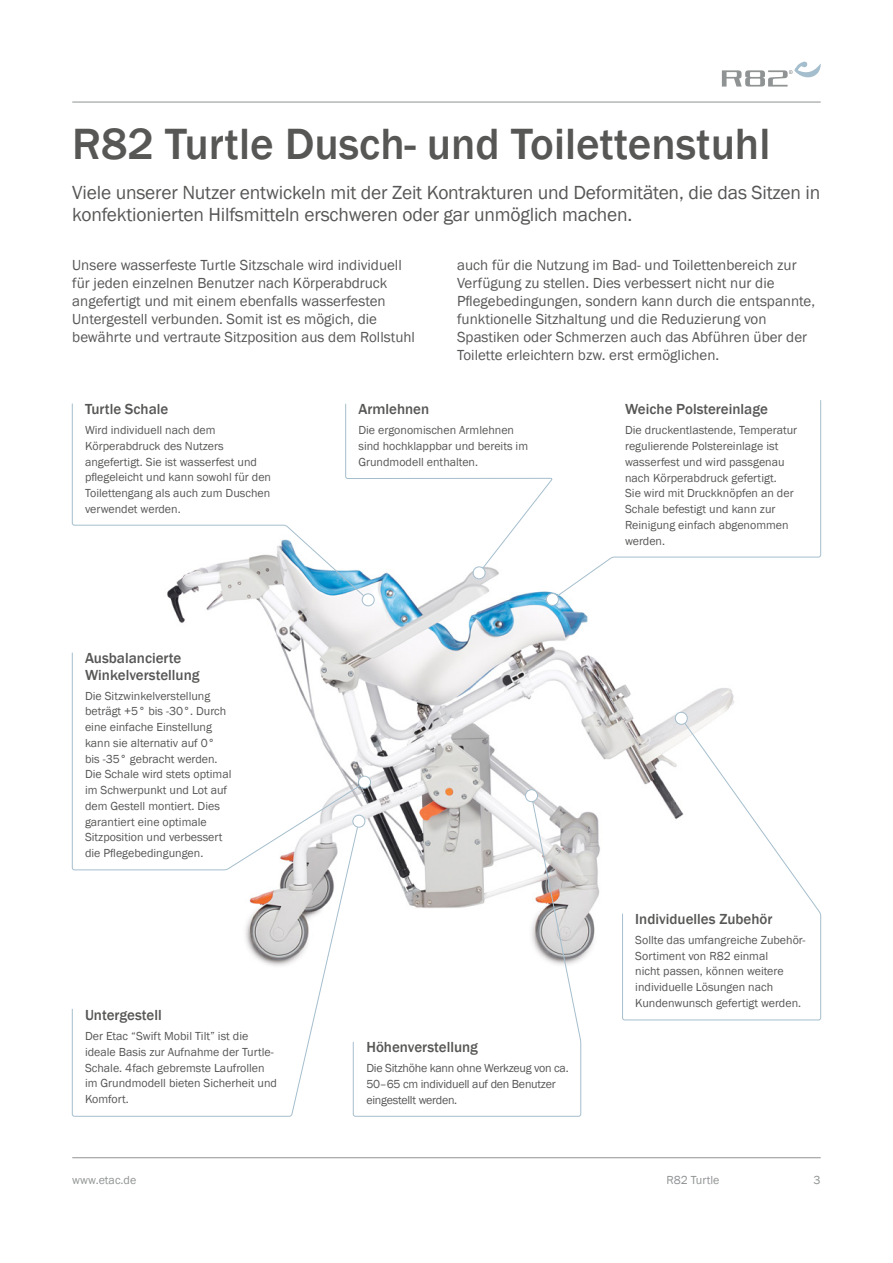
<style>
.page{position:relative;width:893px;height:1263px;background:#fff}
.page>*{position:absolute;margin:0;border:0;box-sizing:border-box;transform-origin:0 0}
.t1{font:500 45px "Franklin Gothic";color:#575756}
.t2{font:19.5px/22.5px "Franklin Gothic";letter-spacing:-.01em;color:#575756}
.t3{font:15px/18px "Franklin Gothic";color:#575756}
.t4{font:500 15px/16.5px "Franklin Gothic";color:#575756}
.t5{font:12px/15.8px "Franklin Gothic";color:#575756}
.t6{font:12px/15.8px "Franklin Gothic";letter-spacing:-.02em;color:#575756}
.t7{font:12px "Franklin Gothic";color:#909394}
</style>
<div class="page">
<hr style="left:72px;top:102px;width:749px;height:1px;background:#909394">
<hr style="left:72px;top:1157px;width:749px;height:1px;background:#909394">
<svg style="left:722px;top:62px;width:99px;height:25px"></svg>
<img style="left:171px;top:574px;width:563px;height:385px">
<svg style="left:551px;top:400px;width:270px;height:200px"></svg>
<svg style="left:622px;top:717px;width:199px;height:304px"></svg>
<div style="left:546px;top:593px;width:12px;height:12px;background:#fff;border-radius:50%"></div>
<div style="left:546px;top:593px;width:13px;height:13px;border:1px solid #a5becd;border-radius:50%"></div>
<div style="left:675px;top:712px;width:12px;height:12px;background:#fff;border-radius:50%"></div>
<div style="left:675px;top:712px;width:13px;height:13px;border:1px solid #a5becd;border-radius:50%"></div>
<svg style="left:72px;top:403px;width:297px;height:198px"></svg>
<svg style="left:345px;top:403px;width:208px;height:171px"></svg>
<div style="left:362px;top:594px;width:12px;height:12px;background:#fff;border-radius:50%"></div>
<div style="left:362px;top:593px;width:13px;height:13px;border:1px solid #a5becd;border-radius:50%"></div>
<svg style="left:72px;top:871px;width:280px;height:246px"></svg>
<svg style="left:72px;top:652px;width:294px;height:219px"></svg>
<div style="left:358px;top:776px;width:12px;height:12px;background:#fff;border-radius:50%"></div>
<div style="left:358px;top:776px;width:13px;height:12px;border:1px solid #a5becd;border-radius:50%"></div>
<svg style="left:352px;top:795px;width:229px;height:322px"></svg>
<div style="left:525px;top:790px;width:12px;height:12px;background:#fff;border-radius:50%"></div>
<div style="left:525px;top:789px;width:13px;height:13px;border:1px solid #a5becd;border-radius:50%"></div>
<div style="left:473px;top:567px;width:12px;height:12px;background:#fff;border-radius:50%"></div>
<div style="left:473px;top:566px;width:12px;height:13px;border:1px solid #a5becd;border-radius:50%"></div>
<h1 class="t1" style="left:72px;top:116px;width:700px">R82 Turtle Dusch- und Toilettenstuhl</h1>
<h2 class="t2" style="left:72px;top:181px;width:750px">Viele unserer Nutzer entwickeln mit der Zeit Kontrakturen und Deformitäten, die das Sitzen in konfektionierten Hilfsmitteln erschweren oder gar unmöglich machen.</h2>
<p class="t3" style="left:457px;top:256px;width:359px">auch für die Nutzung im Bad- und Toilettenbereich zur Verfügung zu stellen. Dies verbessert nicht nur die Pflegebedingungen, sondern kann durch die entspannte, funktionelle Sitzhaltung und die Reduzierung von Spastiken oder Schmerzen auch das Abführen über der Toilette erleichtern bzw. erst ermöglichen.</p>
<p class="t3" style="left:72px;top:256px;width:344px">Unsere wasserfeste Turtle Sitzschale wird individuell für jeden einzelnen Benutzer nach Körperabdruck angefertigt und mit einem ebenfalls wasserfesten Untergestell verbunden. Somit ist es mögich, die bewährte und vertraute Sitzposition aus dem Rollstuhl</p>
<p class="t4" style="left:85px;top:401px;width:85px">Turtle Schale</p>
<p class="t5" style="left:85px;top:422px;width:188px">Wird individuell nach dem<br>Körperabdruck des Nutzers angefertigt. Sie ist wasserfest und pflegeleicht und kann sowohl für den<br>Toilettengang als auch zum Duschen verwendet werden.</p>
<p class="t4" style="left:85px;top:650px;width:116px">Ausbalancierte<br>Winkelverstellung</p>
<p class="t5" style="left:85px;top:688px;width:148px">Die Sitzwinkelverstellung beträgt +5° bis -30°. Durch eine einfache Einstellung kann sie alternativ auf 0° bis -35° gebracht werden.<br>Die Schale wird stets optimal im Schwerpunkt und Lot auf dem Gestell montiert. Dies garantiert eine optimale<br>Sitzposition und verbessert die Pflegebedingungen.</p>
<p class="t4" style="left:85px;top:1007px;width:78px">Untergestell</p>
<p class="t5" style="left:85px;top:1028px;width:194px">Der Etac “Swift Mobil Tilt” ist die ideale Basis zur Aufnahme der Turtle-<br>Schale. 4fach gebremste Laufrollen im Grundmodell bieten Sicherheit und<br>Komfort.</p>
<p class="t4" style="left:358px;top:401px;width:72px">Armlehnen</p>
<p class="t5" style="left:358px;top:422px;width:171px">Die ergonomischen Armlehnen sind hochklappbar und bereits im<br>Grundmodell enthalten.</p>
<p class="t4" style="left:625px;top:401px;width:144px">Weiche Polstereinlage</p>
<p class="t5" style="left:625px;top:423px;width:174px">Die druckentlastende, Temperatur regulierende Polstereinlage ist wasserfest und wird passgenau nach Körperabdruck gefertigt.<br>Sie wird mit Druckknöpfen an der<br>Schale befestigt und kann zur<br>Reinigung einfach abgenommen werden.</p>
<p class="t4" style="left:366px;top:1039px;width:113px">Höhenverstellung</p>
<p class="t6" style="left:366px;top:1061px;width:204px">Die Sitzhöhe kann ohne Werkzeug von ca.<br>50–65 cm individuell auf den Benutzer eingestellt werden.</p>
<p class="t4" style="left:635px;top:911px;width:139px">Individuelles Zubehör</p>
<p class="t5" style="left:635px;top:932px;width:172px">Sollte das umfangreiche Zubehör-<br>Sortiment von R82 einmal<br>nicht passen, können weitere individuelle Lösungen nach<br>Kundenwunsch gefertigt werden.</p>
<p class="t7" style="left:72px;top:1173px;width:66px">www.etac.de</p>
<p class="t7" style="left:666px;top:1173px;width:54px">R82 Turtle</p>
<p class="t7" style="left:814px;top:1173px;width:9px">3</p>
</div>
